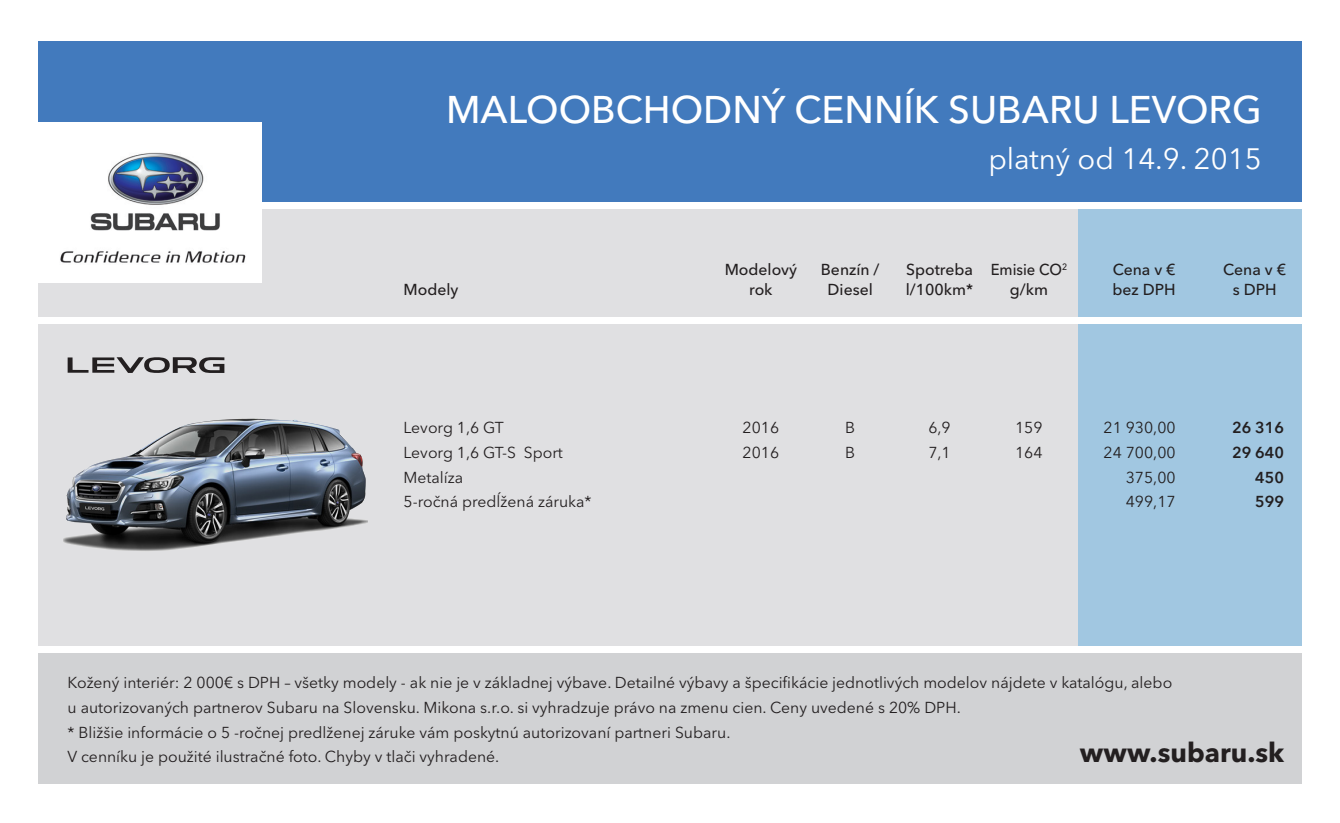
<style>
.page{position:relative;width:1340px;height:823px;background:#fff}
.page>*{position:absolute;margin:0;border:0;box-sizing:border-box;transform-origin:0 0}
.t1{font:500 38.25px "Avenir Next LT Pro";color:#fff}
.t2{font:29.25px "Avenir Next LT Pro";color:#fff}
.t3{font:700 27px "Avenir Next LT Pro";color:#231f20}
.t4{font:15.75px/24.8px "Avenir Next LT Pro";color:#231f20}
.t5{font:500 15.75px/20.2px "Avenir Next LT Pro";color:#231f20;text-align:center}
.t6{font:600 15.75px "Avenir Next LT Pro";color:#231f20}
.t7{font:500 15.75px/20.2px "Avenir Next LT Pro";color:#231f20;text-align:center;scale:.94 1}
</style>
<div class="page">
<div style="left:38px;top:202px;width:1263px;height:444px;background:#e0e0e2"></div>
<div style="left:38px;top:646px;width:1263px;height:137px;background:#d1d2d4"></div>
<div style="left:1078px;top:196px;width:223px;height:450px;background:#a1c7e1"></div>
<div style="left:38px;top:41px;width:1263px;height:161px;background:#427abd"></div>
<div style="left:38px;top:202px;width:1263px;height:7px;background:#fff"></div>
<div style="left:38px;top:317px;width:1263px;height:7px;background:#fff"></div>
<div style="left:38px;top:646px;width:1263px;height:6px;background:#fff"></div>
<img style="left:38px;top:123px;width:223px;height:159px">
<img style="left:64px;top:419px;width:303px;height:132px">
<svg style="left:68px;top:357px;width:156px;height:16px"></svg>
<p class="t1" style="left:446px;top:87px;width:817px">MALOOBCHODNÝ CENNÍK SUBARU LEVORG</p>
<p class="t2" style="left:988px;top:141px;width:275px">platný od 14.9. 2015</p>
<p class="t5" style="left:403px;top:280px;width:56px">Modely</p>
<p class="t5" style="left:724px;top:259px;width:74px">Modelový</p>
<p class="t5" style="left:749px;top:280px;width:25px">rok</p>
<p class="t5" style="left:820px;top:259px;width:60px">Benzín /<br>Diesel</p>
<p class="t5" style="left:905px;top:259px;width:69px;text-align:left">Spotreba l/100km*</p>
<p class="t7" style="left:990px;top:259px;width:83px">Emisie CO<sup>2 </sup>g/km</p>
<p class="t5" style="left:1112px;top:259px;width:65px;text-align:left">Cena v € bez DPH</p>
<p class="t5" style="left:1223px;top:259px;width:64px">Cena v € s DPH</p>
<p class="t4" style="left:403px;top:415px;width:102px">Levorg 1,6 GT</p>
<p class="t4" style="left:742px;top:415px;width:38px">2016</p>
<p class="t4" style="left:845px;top:415px;width:12px">B</p>
<p class="t4" style="left:928px;top:415px;width:24px">6,9</p>
<p class="t4" style="left:1015px;top:415px;width:29px">159</p>
<p class="t4" style="left:1103px;top:415px;width:73px">21 930,00</p>
<p class="t6" style="left:1232px;top:418px;width:53px">26 316</p>
<p class="t4" style="left:403px;top:440px;width:161px">Levorg 1,6 GT-S Sport</p>
<p class="t4" style="left:742px;top:440px;width:38px">2016</p>
<p class="t4" style="left:845px;top:440px;width:12px">B</p>
<p class="t4" style="left:928px;top:440px;width:24px">7,1</p>
<p class="t4" style="left:1015px;top:440px;width:29px">164</p>
<p class="t4" style="left:1103px;top:440px;width:73px">24 700,00</p>
<p class="t6" style="left:1232px;top:443px;width:53px">29 640</p>
<p class="t4" style="left:403px;top:465px;width:61px">Metalíza</p>
<p class="t4" style="left:1125px;top:465px;width:51px">375,00</p>
<p class="t6" style="left:1255px;top:467px;width:30px">450</p>
<p class="t4" style="left:403px;top:489px;width:189px">5-ročná predĺžená záruka*</p>
<p class="t4" style="left:1125px;top:489px;width:51px">499,17</p>
<p class="t6" style="left:1255px;top:492px;width:30px">599</p>
<p class="t4" style="left:68px;top:670px;width:1106px">Kožený interiér: 2 000€ s DPH – všetky modely - ak nie je v základnej výbave. Detailné výbavy a špecifikácie jednotlivých modelov nájdete v katalógu, alebo u autorizovaných partnerov Subaru na Slovensku. Mikona s.r.o. si vyhradzuje právo na zmenu cien. Ceny uvedené s 20% DPH.</p>
<p class="t4" style="left:68px;top:720px;width:664px">* Bližšie informácie o 5 -ročnej predlženej záruke vám poskytnú autorizovaní partneri Subaru.</p>
<p class="t4" style="left:68px;top:744px;width:433px">V cenníku je použité ilustračné foto. Chyby v tlači vyhradené.</p>
<p class="t3" style="left:1079px;top:736px;width:206px">www.subaru.sk</p>
</div>
